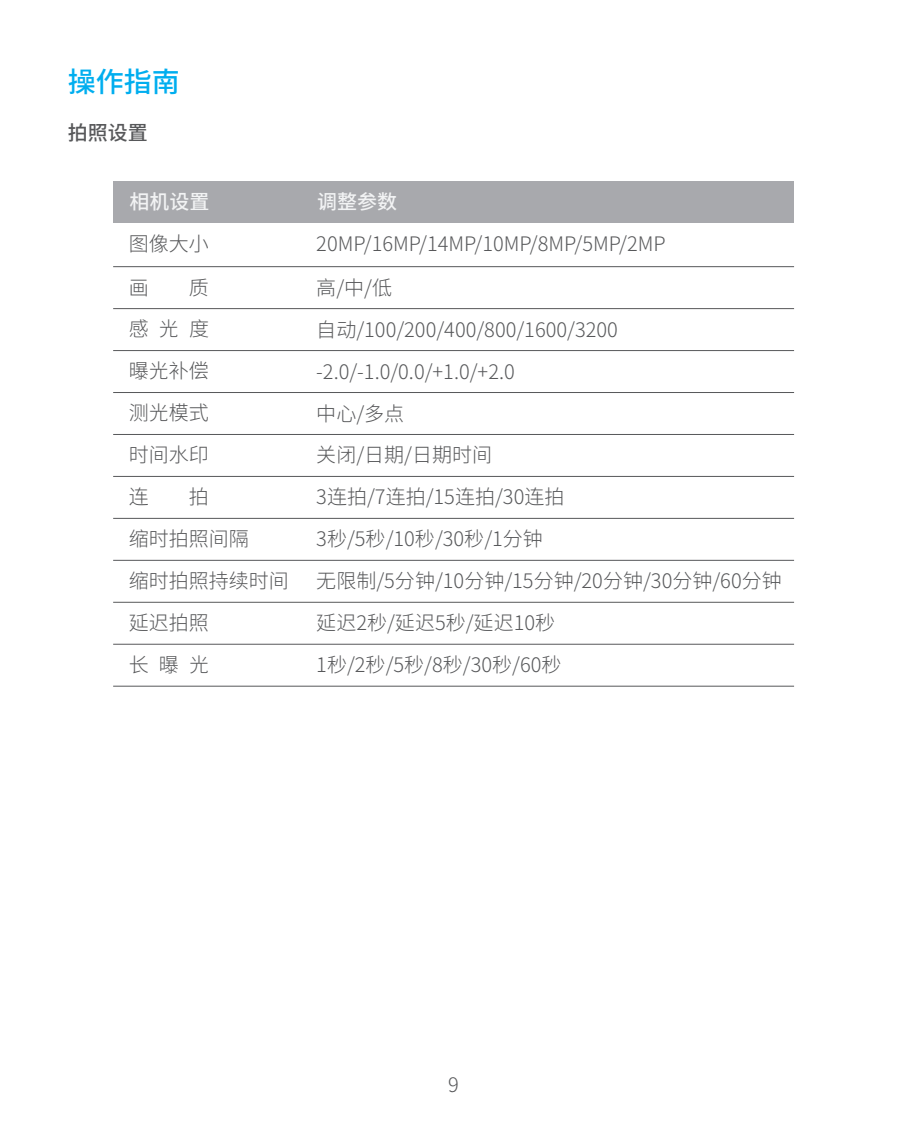
<style>
.page{position:relative;width:908px;height:1134px;background:#fff}
.page>*{position:absolute;margin:0;border:0;box-sizing:border-box;transform-origin:0 0}
.t1{font:500 28px "Source Han Sans CN";color:#00aeef}
.t2{font:300 20px/42px "Source Han Sans CN";color:#57585a}
.t3{font:500 20px "Source Han Sans CN";color:#f2f3f4}
.t4{font:500 20px "Source Han Sans CN";color:#57585a}
</style>
<div class="page">
<hr style="left:113px;top:434px;width:680px;height:1px;background:#57585a">
<hr style="left:113px;top:392px;width:680px;height:1px;background:#57585a">
<hr style="left:113px;top:350px;width:680px;height:1px;background:#57585a">
<hr style="left:113px;top:308px;width:680px;height:1px;background:#57585a">
<hr style="left:113px;top:266px;width:680px;height:1px;background:#57585a">
<div style="left:113px;top:181px;width:680px;height:42px;background:#a8a9ad"></div>
<hr style="left:113px;top:685px;width:680px;height:2px;background:#57585a">
<hr style="left:113px;top:643px;width:680px;height:2px;background:#57585a">
<hr style="left:113px;top:602px;width:680px;height:1px;background:#57585a">
<hr style="left:113px;top:560px;width:680px;height:1px;background:#57585a">
<hr style="left:113px;top:518px;width:680px;height:1px;background:#57585a">
<hr style="left:113px;top:476px;width:680px;height:1px;background:#57585a">
<h1 class="t1" style="left:68px;top:66px;width:113px">操作指南</h1>
<p class="t4" style="left:68px;top:122px;width:81px">拍照设置</p>
<p class="t3" style="left:129px;top:191px;width:81px">相机设置</p>
<p class="t3" style="left:317px;top:191px;width:81px">调整参数</p>
<p class="t2" style="left:129px;top:223px;width:81px">图像大小</p>
<p class="t2" style="left:316px;top:223px;width:351px">20MP/16MP/14MP/10MP/8MP/5MP/2MP</p>
<p class="t2" style="left:129px;top:267px;width:82px;text-align:justify;text-indent:60px">质感光 度曝光补偿测光模式时间水印</p>
<p class="t2" style="left:129px;top:267px;width:21px">画</p>
<p class="t2" style="left:316px;top:267px;width:77px">高/中/低</p>
<p class="t2" style="left:316px;top:309px;width:303px">自动/100/200/400/800/1600/3200</p>
<p class="t2" style="left:316px;top:351px;width:200px">-2.0/-1.0/0.0/+1.0/+2.0中心/多点<br>关闭/日期/日期时间</p>
<p class="t2" style="left:129px;top:476px;width:161px;text-indent:60px">拍<br>缩时拍照间隔<br>缩时拍照持续时间延迟拍照<br>长曝 光</p>
<p class="t2" style="left:129px;top:476px;width:21px">连</p>
<p class="t2" style="left:316px;top:476px;width:249px">3连拍/7连拍/15连拍/30连拍</p>
<p class="t2" style="left:316px;top:518px;width:228px">3秒/5秒/10秒/30秒/1分钟</p>
<p class="t2" style="left:316px;top:560px;width:466px">无限制/5分钟/10分钟/15分钟/20分钟/30分钟/60分钟延迟2秒/延迟5秒/延迟10秒<br>1秒/2秒/5秒/8秒/30秒/60秒</p>
<p class="t2" style="left:448px;top:1064px;width:12px">9</p>
</div>
